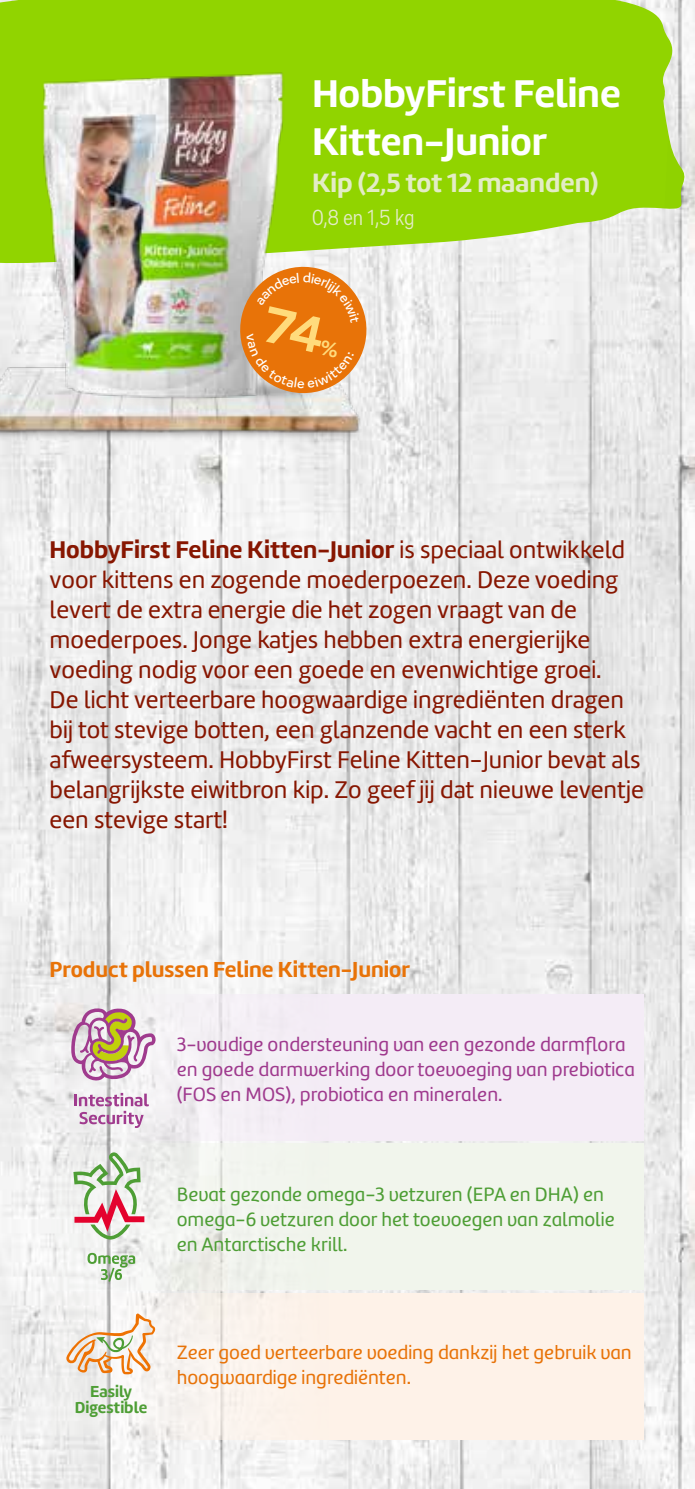
<style>
.page{position:relative;width:695px;height:1489px;background:#fff}
.page>*{position:absolute;margin:0;border:0;box-sizing:border-box;transform-origin:0 0}
.t1{font:700 40px/48px "Marine";color:#fff}
.t2{font:700 27.5px "Marine";color:#e3ecc6}
.t3{font:25px/30px "Marine";color:#871601}
.t4{font:700 22.5px "Marine";color:#e87308}
.t5{font:22.5px "Vito Condensed";color:#e3ecc6}
.t6{font:20px/25px "Marine UP Regular";color:#9f3a8e}
.t7{font:20px/25px "Marine UP Regular";color:#4e9e35}
.t8{font:20px/25px "Marine UP Regular";color:#e87308}
.t9{font:700 16.5px/16.5px "Marine";color:#4e9e35;text-align:center}
.s1{font-weight:700}
</style>
<div class="page">
<img style="left:0;top:325px;width:694px;height:1163px">
<svg style="left:0;top:0;width:652px;height:325px;fill:#91d400"></svg>
<img style="left:0;top:310px;width:375px;height:161px">
<img style="left:0;top:28px;width:348px;height:409px">
<img style="left:652px;top:0;width:42px;height:441px">
<div style="left:51px;top:993px;width:592px;height:147px;background:#f4ecf6"></div>
<div style="left:51px;top:1143px;width:592px;height:146px;background:#f1f5ec"></div>
<div style="left:51px;top:1292px;width:592px;height:147px;background:#fef2e8"></div>
<svg style="left:74px;top:1092px;width:75px;height:35px"></svg>
<svg style="left:71px;top:1007px;width:85px;height:73px"></svg>
<svg style="left:87px;top:1252px;width:48px;height:29px"></svg>
<svg style="left:73px;top:1152px;width:71px;height:87px"></svg>
<svg style="left:66px;top:1313px;width:89px;height:61px"></svg>
<svg style="left:234px;top:260px;width:138px;height:139px"></svg>
<h1 class="t1" style="left:312px;top:69px;width:310px">HobbyFirst Feline<br>Kitten-Junior</h1>
<p class="t2" style="left:312px;top:165px;width:288px">Kip (2,5 tot 12 maanden)</p>
<p class="t5" style="left:312px;top:205px;width:104px">0,8 en 1,5 kg</p>
<p class="t3" style="left:50px;top:534px;width:596px"><span class="s1">HobbyFirst Feline Kitten-Junior</span> is speciaal ontwikkeld voor kittens en zogende moederpoezen. Deze voeding levert de extra energie die het zogen vraagt van de moederpoes. Jonge katjes hebben extra energierijke voeding nodig voor een goede en evenwichtige groei.<br>De licht verteerbare hoogwaardige ingrediënten dragen bij tot stevige botten, een glanzende vacht en een sterk afweersysteem. HobbyFirst Feline Kitten-Junior bevat als belangrijkste eiwitbron kip. Zo geef jij dat nieuwe leventje een stevige start!</p>
<p class="t4" style="left:50px;top:955px;width:362px">Product plussen Feline Kitten-Junior</p>
<p class="t6" style="left:177px;top:1031px;width:459px">3-voudige ondersteuning van een gezonde darmflora en goede darmwerking door toevoeging van prebiotica (FOS en MOS), probiotica en mineralen.</p>
<p class="t7" style="left:177px;top:1181px;width:439px">Bevat gezonde omega-3 vetzuren (EPA en DHA) en omega-6 vetzuren door het toevoegen van zalmolie en Antarctische krill.</p>
<p class="t9" style="left:75px;top:1382px;width:74px">Easily<br>Digestible</p>
<p class="t8" style="left:177px;top:1339px;width:456px">Zeer goed verteerbare voeding dankzij het gebruik van hoogwaardige ingrediënten.</p>
</div>
